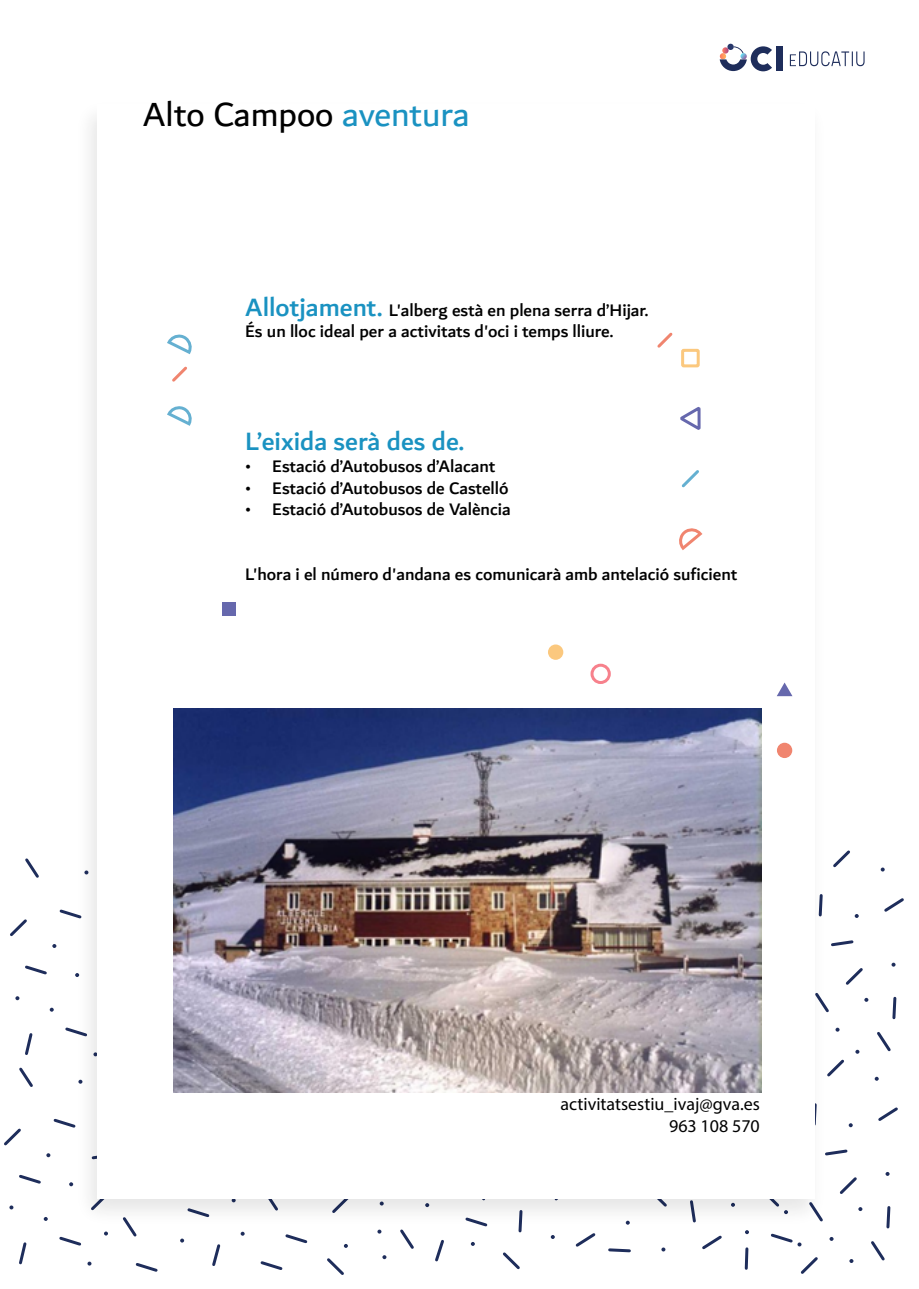
<style>
.page{position:relative;width:919px;height:1289px;background:#fff}
.page>*{position:absolute;margin:0;border:0;box-sizing:border-box;transform-origin:0 0}
.t1{font:36px "Dubai";color:#000}
.t2{font:500 27px "Dubai";color:#1a92c1}
.t3{font:500 18px/21.6px "Dubai";color:#000}
.t4{font:18px/21.6px "Myriad Pro";color:#000;text-align:right}
.s1{color:#1a92c1}
.s2{font-size:27px;color:#1a92c1}
</style>
<div class="page">
<svg style="left:19px;top:1242px;width:8px;height:23px"></svg>
<svg style="left:833px;top:1149px;width:15px;height:6px"></svg>
<svg style="left:4px;top:1128px;width:17px;height:18px"></svg>
<svg style="left:833px;top:1059px;width:11px;height:14px"></svg>
<svg style="left:839px;top:1177px;width:18px;height:17px"></svg>
<svg style="left:800px;top:1257px;width:18px;height:17px"></svg>
<svg style="left:53px;top:1118px;width:16px;height:9px"></svg>
<svg style="left:260px;top:1261px;width:23px;height:9px"></svg>
<svg style="left:59px;top:1236px;width:23px;height:10px"></svg>
<svg style="left:19px;top:1174px;width:22px;height:10px"></svg>
<svg style="left:435px;top:1240px;width:9px;height:22px"></svg>
<svg style="left:285px;top:1234px;width:23px;height:10px"></svg>
<svg style="left:212px;top:1244px;width:9px;height:22px"></svg>
<svg style="left:886px;top:1206px;width:5px;height:23px"></svg>
<svg style="left:132px;top:1233px;width:5px;height:4px"></svg>
<svg style="left:19px;top:1067px;width:14px;height:20px"></svg>
<svg style="left:871px;top:1241px;width:14px;height:20px"></svg>
<svg style="left:744px;top:1247px;width:5px;height:23px"></svg>
<svg style="left:401px;top:1233px;width:13px;height:16px"></svg>
<svg style="left:135px;top:1263px;width:23px;height:9px"></svg>
<svg style="left:180px;top:1238px;width:4px;height:4px"></svg>
<svg style="left:87px;top:1261px;width:4px;height:4px"></svg>
<svg style="left:46px;top:1153px;width:4px;height:4px"></svg>
<svg style="left:44px;top:1217px;width:4px;height:3px"></svg>
<svg style="left:9px;top:1205px;width:4px;height:4px"></svg>
<svg style="left:344px;top:1244px;width:4px;height:3px"></svg>
<svg style="left:382px;top:1255px;width:4px;height:4px"></svg>
<svg style="left:874px;top:1076px;width:4px;height:4px"></svg>
<svg style="left:848px;top:1123px;width:4px;height:4px"></svg>
<svg style="left:503px;top:1252px;width:17px;height:18px"></svg>
<svg style="left:327px;top:1258px;width:17px;height:17px"></svg>
<svg style="left:608px;top:1248px;width:23px;height:5px"></svg>
<svg style="left:702px;top:1235px;width:20px;height:15px"></svg>
<svg style="left:878px;top:1107px;width:20px;height:14px"></svg>
<svg style="left:575px;top:1233px;width:21px;height:14px"></svg>
<svg style="left:771px;top:1233px;width:30px;height:13px"></svg>
<svg style="left:661px;top:1247px;width:4px;height:4px"></svg>
<svg style="left:471px;top:1242px;width:4px;height:3px"></svg>
<svg style="left:25px;top:1033px;width:8px;height:22px"></svg>
<svg style="left:833px;top:940px;width:21px;height:7px"></svg>
<svg style="left:10px;top:919px;width:17px;height:18px"></svg>
<svg style="left:833px;top:850px;width:17px;height:18px"></svg>
<svg style="left:845px;top:968px;width:18px;height:17px"></svg>
<svg style="left:59px;top:909px;width:10px;height:6px"></svg>
<svg style="left:65px;top:1027px;width:4px;height:5px"></svg>
<svg style="left:25px;top:965px;width:22px;height:10px"></svg>
<svg style="left:892px;top:996px;width:5px;height:24px"></svg>
<svg style="left:25px;top:858px;width:14px;height:20px"></svg>
<svg style="left:877px;top:1032px;width:14px;height:20px"></svg>
<svg style="left:52px;top:944px;width:4px;height:4px"></svg>
<svg style="left:50px;top:1007px;width:4px;height:4px"></svg>
<svg style="left:15px;top:996px;width:4px;height:4px"></svg>
<svg style="left:880px;top:867px;width:4px;height:4px"></svg>
<svg style="left:854px;top:914px;width:4px;height:4px"></svg>
<svg style="left:835px;top:1027px;width:4px;height:4px"></svg>
<svg style="left:864px;top:997px;width:4px;height:4px"></svg>
<svg style="left:891px;top:962px;width:4px;height:4px"></svg>
<svg style="left:884px;top:898px;width:20px;height:14px"></svg>
<svg style="left:855px;top:1049px;width:4px;height:4px"></svg>
<img style="left:69px;top:118px;width:764px;height:1115px">
<div style="left:97px;top:105px;width:717px;height:1093px;background:#fff"></div>
<svg style="left:789px;top:51px;width:75px;height:15px"></svg>
<div style="left:776px;top:46px;width:6px;height:25px;background:#1e2d5b"></div>
<svg style="left:719px;top:44px;width:53px;height:27px"></svg>
<svg style="left:657px;top:332px;width:16px;height:16px"></svg>
<svg style="left:167px;top:334px;width:25px;height:21px"></svg>
<svg style="left:172px;top:366px;width:15px;height:16px"></svg>
<svg style="left:167px;top:406px;width:25px;height:20px"></svg>
<div style="left:222px;top:602px;width:14px;height:14px;background:#6668ad"></div>
<div style="left:548px;top:644px;width:15px;height:15px;background:#fbc87e;border-radius:50%"></div>
<svg style="left:777px;top:682px;width:15px;height:14px"></svg>
<div style="left:776px;top:742px;width:16px;height:16px;background:#f0856f;border-radius:50%"></div>
<svg style="left:679px;top:528px;width:24px;height:22px"></svg>
<div style="left:681px;top:349px;width:18px;height:18px;border:3px solid #fbc87e"></div>
<svg style="left:681px;top:470px;width:18px;height:18px"></svg>
<svg style="left:680px;top:407px;width:21px;height:23px"></svg>
<div style="left:590px;top:663px;width:20px;height:21px;border:3px solid #f7818c;border-radius:50%"></div>
<img style="left:173px;top:708px;width:588px;height:384px">
<h1 class="t1" style="left:143px;top:92px;width:328px">Alto Campoo <span class="s1">aventura</span></h1>
<p class="t3" style="left:245px;top:299px;width:404px"><span class="s2">Allotjament.</span> L'alberg està en plena serra d’Hijar.<br>És un lloc ideal per a activitats d'oci i temps lliure.</p>
<h2 class="t2" style="left:245px;top:425px;width:220px">L’eixida serà des de.</h2>
<p class="t3" style="left:245px;top:455px;width:252px">• Estació d’Autobusos d’Alacant</p>
<p class="t3" style="left:245px;top:476px;width:265px">• Estació d’Autobusos de Castelló</p>
<p class="t3" style="left:245px;top:498px;width:267px">• Estació d’Autobusos de València</p>
<p class="t3" style="left:245px;top:563px;width:493px">L'hora i el número d'andana es comunicarà amb antelació suficient</p>
<p class="t4" style="left:560px;top:1092px;width:201px">activitatsestiu_ivaj@gva.es<br>963 108 570</p>
</div>
